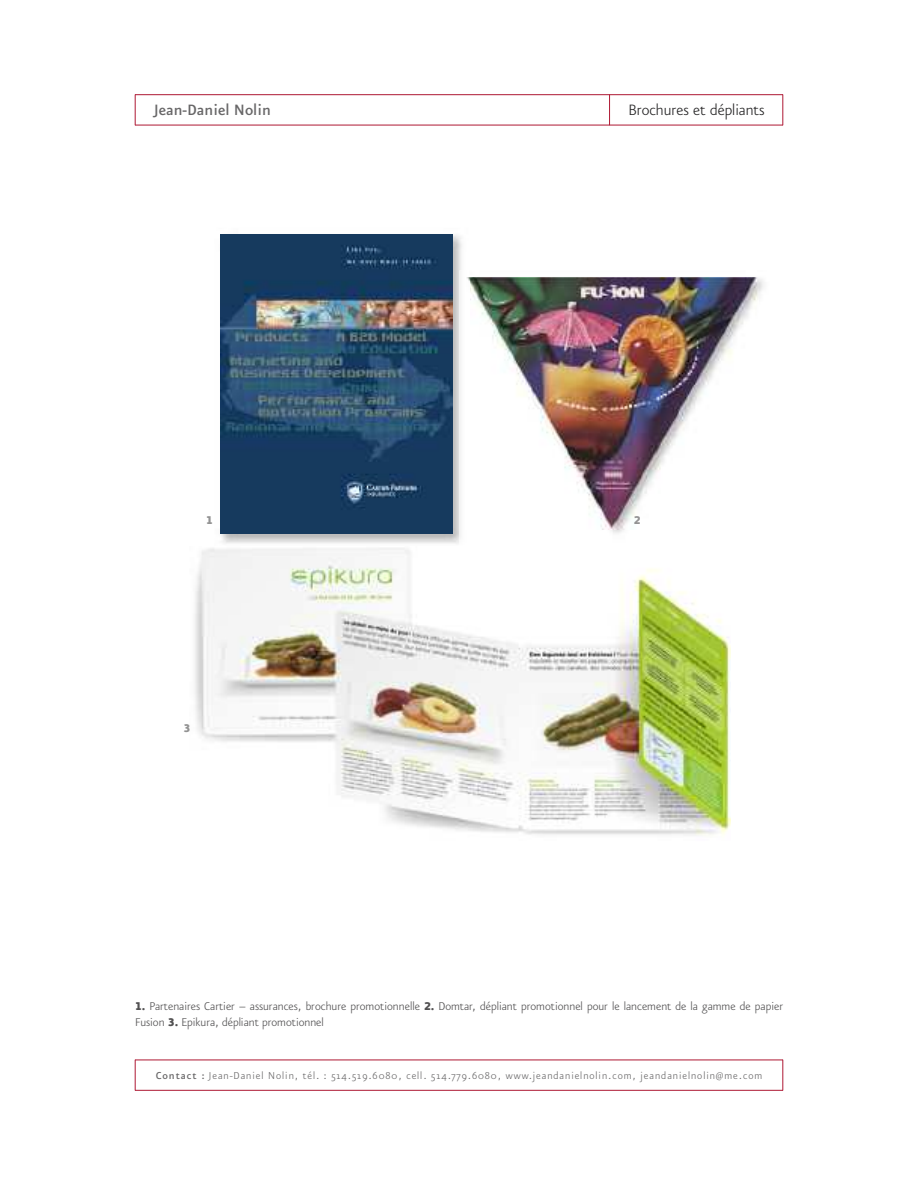
<style>
.page{position:relative;width:918px;height:1188px;background:#fff}
.page>*{position:absolute;margin:0;border:0;box-sizing:border-box;transform-origin:0 0}
.t1{font:300 18px "Eureka Sans";color:#272627}
.t2{font:500 18px "Eureka Sans";color:#686768}
.t3{font:300 13.5px/16.5px "Eureka Sans";color:#525152}
.t4{font:13.5px "Eureka Sans Black Caps";color:#939393}
.t5{font:300 12px "Eureka Sans";letter-spacing:.08em;color:#686768}
.s1{font-family:"Eureka Sans Black Caps";font-weight:400}
.s2{font-weight:500}
</style>
<div class="page">
<hr style="left:135px;top:94px;width:1px;height:31px;background:#ae1833">
<hr style="left:609px;top:94px;width:1px;height:31px;background:#ae1833">
<hr style="left:783px;top:94px;width:1px;height:31px;background:#ae1833">
<hr style="left:135px;top:94px;width:648px;height:1px;background:#ae1833">
<hr style="left:135px;top:125px;width:648px;height:1px;background:#ae1833">
<hr style="left:135px;top:1060px;width:1px;height:30px;background:#ae1833">
<hr style="left:783px;top:1060px;width:1px;height:30px;background:#ae1833">
<hr style="left:135px;top:1060px;width:648px;height:1px;background:#ae1833">
<hr style="left:135px;top:1090px;width:648px;height:1px;background:#ae1833">
<img style="left:220px;top:234px;width:242px;height:310px">
<img style="left:221px;top:234px;width:231px;height:299px">
<img style="left:459px;top:270px;width:305px;height:274px">
<img style="left:466px;top:277px;width:293px;height:252px">
<img style="left:195px;top:548px;width:535px;height:287px">
<h1 class="t2" style="left:153px;top:103px;width:119px">Jean-Daniel Nolin</h1>
<h1 class="t1" style="left:629px;top:103px;width:138px">Brochures et dépliants</h1>
<p class="t4" style="left:206px;top:512px;width:8px">1</p>
<p class="t4" style="left:634px;top:512px;width:8px">2</p>
<p class="t4" style="left:183px;top:720px;width:8px">3</p>
<p class="t3" style="left:135px;top:999px;width:650px"><span class="s1">1.</span> Partenaires Cartier – assurances, brochure promotionnelle <span class="s1">2.</span> Domtar, dépliant promotionnel pour le lancement de la gamme de papier<br>Fusion <span class="s1">3.</span> Epikura, dépliant promotionnel</p>
<p class="t5" style="left:156px;top:1071px;width:608px"><span class="s2">Contact :</span> Jean-Daniel Nolin, tél. : 514.519.6080, cell. 514.779.6080, www.jeandanielnolin.com, jeandanielnolin@me.com</p>
</div>
